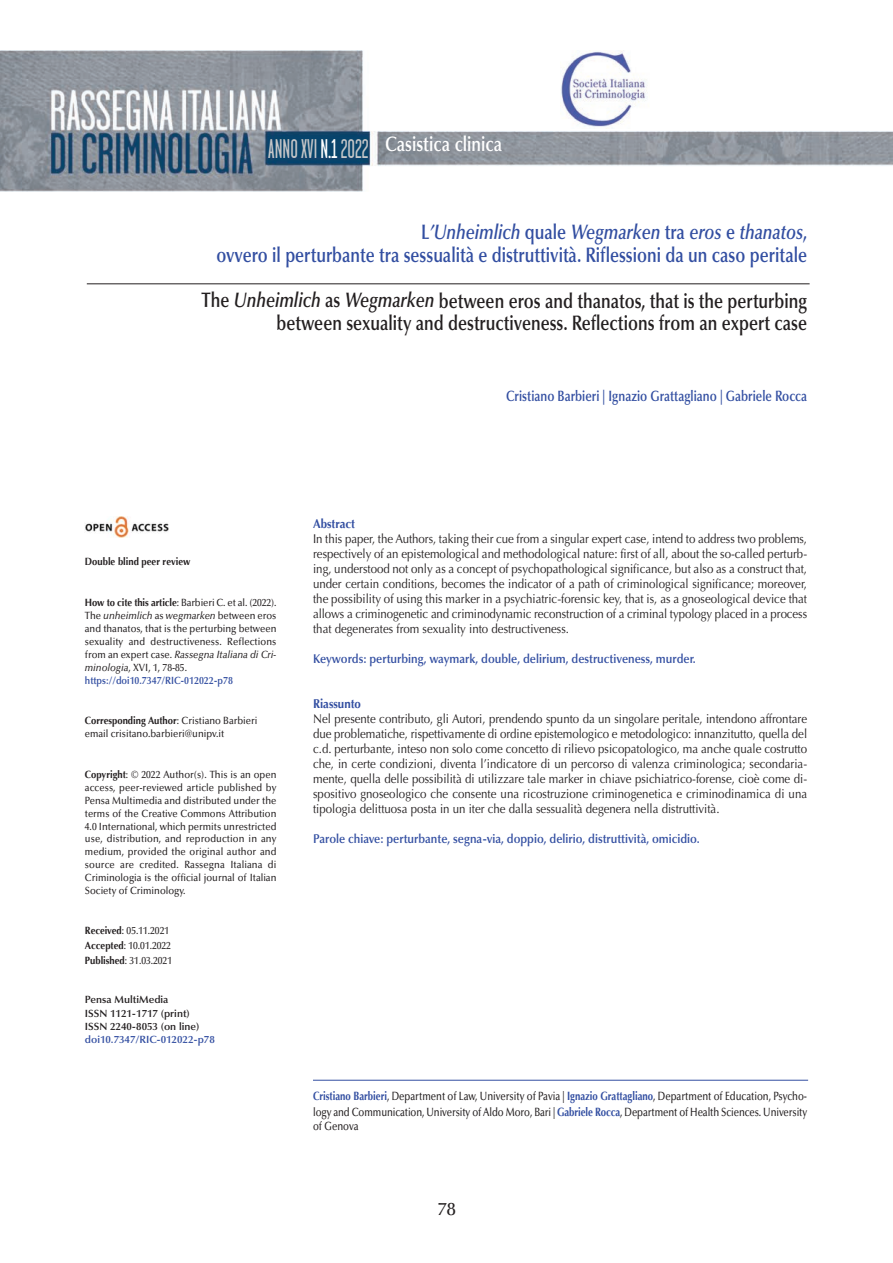
<style>
.page{position:relative;width:893px;height:1263px;background:#fff}
.page>*{position:absolute;margin:0;border:0;box-sizing:border-box;transform-origin:0 0}
.t1{font:27px "Garage Gothic";color:#c5c6c8;scale:.93 1}
.t2{font:600 21px/23px "Optima";color:#231f20;text-align:right;scale:.8 1}
.t3{font:600 21px/23px "Optima";color:#324ea1;text-align:right;scale:.8 1}
.t4{font:600 21px "Optima";color:#fff;scale:.8 1}
.t5{font:500 18px "Optima";color:#231f20}
.t6{font:600 15px "Optima";color:#324ea1;scale:.8 1}
.t7{font:12.75px/15px "Optima";color:#231f20;text-align:justify;scale:.9 1}
.t8{font:600 12.75px "Optima";color:#324ea1;scale:.9 1}
.t9{font:700 12.75px "Optima";color:#324ea1;scale:.9 1}
.t10{font:500 12px/15.8px "Optima";letter-spacing:-.01em;color:#231f20;scale:.8 1}
.t11{font:500 10.5px/12.9px "Optima";color:#231f20;scale:.9 1}
.t12{font:600 10.5px/13.5px "Optima";color:#231f20}
.t13{font:600 10.5px "Optima";color:#324ea1}
.t14{font:700 10.5px "Optima";color:#231f20;scale:.9 1}
.s1{color:#fff}
.s2{font-style:italic}
.s3{font-weight:700}
.s4{font-weight:600;color:#324ea1}
.s5{font-weight:700;color:#324ea1}
</style>
<div class="page">
<hr style="left:87px;top:284px;width:723px;height:1px;background:#231f20">
<img style="left:0;top:50px;width:893px;height:141px">
<img style="left:85px;top:516px;width:83px;height:22px">
<img style="left:560px;top:50px;width:89px;height:79px">
<hr style="left:313px;top:1080px;width:495px;height:1px;background:#324ea1">
<h1 class="t1" style="left:268px;top:140px;width:109px">ANNO XVI <span class="s1">N.1</span>2022</h1>
<h2 class="t4" style="left:385px;top:135px;width:148px">Casistica clinica</h2>
<h2 class="t3" style="left:217px;top:222px;width:740px">L<span class="s2">’Unheimlich</span> quale <span class="s2">Wegmarken</span> tra <span class="s2">eros</span> e <span class="s2">thanatos</span>,<br>ovvero il perturbante tra sessualità e distruttività. Riflessioni da un caso peritale</h2>
<h2 class="t2" style="left:202px;top:291px;width:758px">The <span class="s2">Unheimlich</span> as <span class="s2">Wegmarken</span> between eros and thanatos, that is the perturbing between sexuality and destructiveness. Reflections from an expert case</h2>
<p class="t6" style="left:506px;top:390px;width:378px">Cristiano Barbieri | Ignazio Grattagliano | Gabriele Rocca</p>
<p class="t14" style="left:85px;top:556px;width:119px">Double blind peer review</p>
<p class="t11" style="left:85px;top:597px;width:214px"><span class="s3">How to cite this article</span>: Barbieri C. et al. (2022).<br>The <span class="s2">unheimlich</span> as <span class="s2">wegmarken</span> between eros and thanatos, that is the perturbing between sexuality and destructiveness. Reflections from an expert case. <span class="s2">Rassegna Italiana di Cri&shy;minologia</span>, XVI, 1, 78-85. <span class="s4">https://doi10.7347/RIC-012022-p78</span></p>
<p class="t11" style="left:85px;top:715px;width:193px"><span class="s3">Corresponding Author</span>: Cristiano Barbieri email crisitano.barbieri@unipv.it</p>
<p class="t11" style="left:85px;top:769px;width:214px;text-align:justify"><span class="s3">Copyright</span>: © 2022 Author(s). This is an open access, peer-reviewed article published by Pensa Multimedia and distributed under the terms of the Creative Commons Attribution 4.0 International, which permits unrestricted use, distribution, and reproduction in any medium, provided the original author and source are credited. Rassegna Italiana di Criminologia is the official journal of Italian Society of Criminology.</p>
<p class="t11" style="left:85px;top:924px;width:98px;line-height:15px"><span class="s3">Received</span>: 05.11.2021<br><span class="s3">Accepted</span>: 10.01.2022<br><span class="s3">Published</span>: 31.03.2021</p>
<p class="t12" style="left:85px;top:994px;width:116px">Pensa MultiMedia<br>ISSN 1121-1717 (print)<br>ISSN 2240-8053 (on line)</p>
<p class="t13" style="left:85px;top:1035px;width:131px">doi10.7347/RIC-012022-p78</p>
<p class="t9" style="left:313px;top:516px;width:48px">Abstract</p>
<p class="t7" style="left:313px;top:532px;width:550px">In this paper, the Authors, taking their cue from a singular expert case, intend to address two problems, respectively of an epistemological and methodological nature: first of all, about the so-called perturb&shy;ing, understood not only as a concept of psychopathological significance, but also as a construct that, under certain conditions, becomes the indicator of a path of criminological significance; moreover, the possibility of using this marker in a psychiatric-forensic key, that is, as a gnoseological device that allows a criminogenetic and criminodynamic reconstruction of a criminal typology placed in a process that degenerates from sexuality into destructiveness.</p>
<p class="t8" style="left:313px;top:653px;width:427px">Keywords: perturbing, waymark, double, delirium, destructiveness, murder.</p>
<p class="t9" style="left:313px;top:696px;width:55px">Riassunto</p>
<p class="t7" style="left:313px;top:712px;width:550px">Nel presente contributo, gli Autori, prendendo spunto da un singolare peritale, intendono affrontare due problematiche, rispettivamente di ordine epistemologico e metodologico: innanzitutto, quella del c.d. perturbante, inteso non solo come concetto di rilievo psicopatologico, ma anche quale costrutto che, in certe condizioni, diventa l’indicatore di un percorso di valenza criminologica; secondaria&shy;mente, quella delle possibilità di utilizzare tale marker in chiave psichiatrico-forense, cioè come di&shy;spositivo gnoseologico che consente una ricostruzione criminogenetica e criminodinamica di una tipologia delittuosa posta in un iter che dalla sessualità degenera nella distruttività.</p>
<p class="t8" style="left:313px;top:833px;width:431px">Parole chiave: perturbante, segna-via, doppio, delirio, distruttività, omicidio.</p>
<p class="t10" style="left:313px;top:1089px;width:619px"><span class="s5">Cristiano Barbieri</span>, Department of Law, University of Pavia | <span class="s5">Ignazio Grattagliano</span>, Department of Education, Psycho&shy;logy and Communication, University of Aldo Moro, Bari | <span class="s5">Gabriele Rocca</span>, Department of Health Sciences. University</p>
<p class="t10" style="left:313px;top:1119px;width:58px">of Genova</p>
<h3 class="t5" style="left:438px;top:1201px;width:19px">78</h3>
</div>
